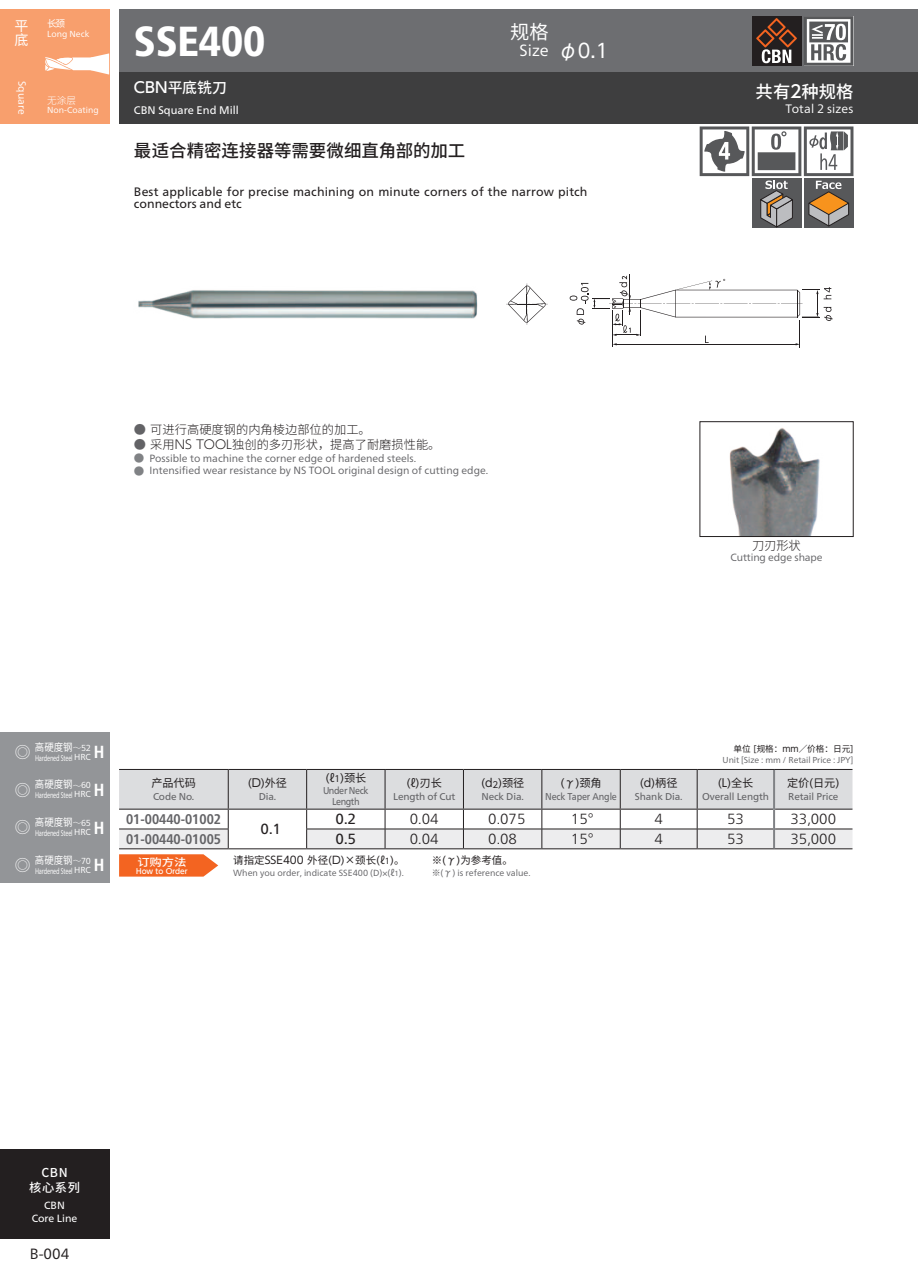
<style>
.page{position:relative;width:918px;height:1275px;background:#fff}
.page>*{position:absolute;margin:0;border:0;box-sizing:border-box;transform-origin:0 0}
.t1{font:800 condensed 42px "Frutiger Neue LT Pro";color:#fff}
.t2{font:19.25px "Source Han Sans CN";color:#fff}
.t3{font:500 17.5px "Source Han Sans CN";letter-spacing:-.005em;color:#231f20}
.t4{font:700 condensed 17.5px "Frutiger Neue LT Pro";color:#fff}
.t5{font:500 17.32px "Source Han Sans CN";color:#fff}
.t6{font:16.28px "Frutiger Neue LT Pro";color:#fff}
.t7{font:300 15.75px "Source Han Sans CN";color:#fff}
.t8{font:500 14.88px "Source Han Sans CN";color:#fff}
.t9{font:14.88px "Frutiger Neue LT Pro";color:#231f20}
.t10{font:300 14.7px "Frutiger Neue LT Pro";color:#231f20}
.t11{font:14.7px "Frutiger Neue LT Pro";color:#231f20}
.t12{font:700 condensed 14px "Frutiger Neue LT Pro";color:#636366}
.t13{font:14px/14px "Source Han Sans CN";color:#fff}
.t14{font:12.25px/12.2px "Frutiger Neue LT Pro";color:#231f20}
.t15{font:300 12.25px "Source Han Sans CN";color:#231f20}
.t16{font:12.25px "Frutiger Neue LT Pro";letter-spacing:.015em;color:#fff}
.t17{font:500 12.25px/14.9px "Source Han Sans CN";letter-spacing:.05em;color:#fff;text-align:center}
.t18{font:11.2px "UD Shin Go NT Pro";color:#231f20}
.t19{font:11.2px "Source Han Sans CN";letter-spacing:-.01em;color:#231f20}
.t20{font:11.03px "Frutiger Neue LT Pro";color:#fff}
.t21{font:10.5px "Frutiger Neue LT Pro";color:#636366}
.t22{font:10.5px "UD Shin Go NT Pro";color:#231f20}
.t23{font:10.5px "Source Han Sans CN";color:#fff;scale:.9 1}
.t24{font:10.5px/13.1px "Frutiger Neue LT Pro";color:#fff;text-align:center}
.t25{font:10.5px "Source Han Sans CN";color:#231f20}
.t26{font:10.5px "Frutiger Neue LT Pro";color:#fff}
.t27{font:500 10.5px "Source Han Sans CN";color:#fff;scale:1.18 1}
.t28{font:9.97px "Frutiger Neue LT Pro";letter-spacing:-.01em;color:#636366}
.t29{font:9.97px/11.2px "Frutiger Neue LT Pro";letter-spacing:-.01em;color:#636366;text-align:center;scale:.9 1}
.t30{font:300 9.62px "Source Han Sans CN";color:#fff}
.t31{font:9.62px "Source Han Sans CN";color:#fff}
.t32{font:8.92px "Frutiger Neue LT Pro";color:#636366}
.t33{font:8.75px "Frutiger Neue LT Pro";color:#fff}
.t34{font:8.75px "Frutiger Neue LT Pro";letter-spacing:-.01em;color:#636366}
.t35{font:8.75px "Source Han Sans CN";letter-spacing:-.01em;color:#231f20}
.t36{font:8.22px "Frutiger Neue LT Pro";letter-spacing:-.03em;color:#fff;scale:.69 1}
.t37{font:500 7.35px "UD Shin Go NT Pro";letter-spacing:-.01em;color:#fff}
.s1{font-family:"UD Shin Go NT Pro";font-size:19.25px}
.s2{font-family:"UD Shin Go NT Pro"}
.s3{font-family:"UD Shin Go NT Pro";color:#636366}
.s4{font-family:"UD Shin Go NT Pro";color:#808285}
.s5{font-family:"UD Shin Go NT Pro";font-weight:300}
.s6{font-family:"Source Han Sans CN"}
.s7{font-family:"UD Shin Go NT Pro";font-size:8.75px}
.s8{font-size:8.75px}
.s9{font-size:7.88px}
</style>
<div class="page">
<div style="left:119px;top:72px;width:799px;height:52px;background:#3e3e3f"></div>
<div style="left:119px;top:10px;width:799px;height:62px;background:#6d6e71"></div>
<div style="left:752px;top:16px;width:49px;height:50px;background:#231f20"></div>
<svg style="left:756px;top:18px;width:41px;height:45px"></svg>
<svg style="left:804px;top:17px;width:49px;height:49px;background:#9fa0a1"></svg>
<svg style="left:699px;top:126px;width:154px;height:102px"></svg>
<svg style="left:119px;top:769px;width:733px;height:108px"></svg>
<img style="left:138px;top:290px;width:340px;height:29px">
<hr style="left:629px;top:274px;width:1px;height:41px;background:#231f20">
<svg style="left:506px;top:283px;width:42px;height:42px"></svg>
<svg style="left:570px;top:276px;width:262px;height:71px"></svg>
<img style="left:729px;top:428px;width:91px;height:107px">
<div style="left:699px;top:421px;width:154px;height:116px;border:1px solid #231f20"></div>
<div style="left:0;top:1149px;width:109px;height:89px;background:#231f20"></div>
<div style="left:0;top:10px;width:109px;height:114px;background:#f89f6d"></div>
<svg style="left:45px;top:53px;width:64px;height:22px"></svg>
<div style="left:0;top:846px;width:109px;height:37px;background:#939598"></div>
<div style="left:0;top:808px;width:109px;height:37px;background:#939598"></div>
<div style="left:0;top:770px;width:109px;height:38px;background:#939598"></div>
<div style="left:0;top:733px;width:109px;height:37px;background:#939598"></div>
<h3 class="t13" style="left:14px;top:19px;width:22px">平底</h3>
<p class="t31" style="left:47px;top:18px;width:20px">长颈</p>
<p class="t33" style="left:47px;top:31px;width:44px">Long Neck</p>
<h1 class="t1" style="left:134px;top:17px;width:133px">SSE400</h1>
<h2 class="t2" style="left:510px;top:21px;width:40px">规格</h2>
<h3 class="t6" style="left:519px;top:44px;width:90px">Size <span class="s1">φ0.1</span></h3>
<p class="t26" style="left:26px;top:81px;width:35px;rotate:90deg">Square</p>
<p class="t30" style="left:47px;top:95px;width:30px">无涂层</p>
<p class="t33" style="left:47px;top:106px;width:53px">Non-Coating</p>
<h3 class="t8" style="left:134px;top:79px;width:95px"><span class="s2">CBN</span>平底铣刀</h3>
<p class="t20" style="left:134px;top:105px;width:106px">CBN Square End Mill</p>
<h3 class="t5" style="left:755px;top:82px;width:99px">共有<span class="s2">2</span>种规格</h3>
<p class="t16" style="left:785px;top:104px;width:69px">Total 2 sizes</p>
<h3 class="t3" style="left:134px;top:140px;width:333px">最适合精密连接器等需要微细直角部的加工</h3>
<p class="t14" style="left:134px;top:186px;width:455px">Best applicable for precise machining on minute corners of the narrow pitch connectors and etc</p>
<p class="t15" style="left:134px;top:423px;width:238px"><span class="s3">●</span> 可进行高硬度钢的内角棱边部位的加工。</p>
<p class="t15" style="left:134px;top:438px;width:308px"><span class="s3">●</span> 采用<span class="s2">NS TOOL</span>独创的多刃形状，提高了耐磨损性能。</p>
<p class="t21" style="left:134px;top:454px;width:284px"><span class="s4">●</span> Possible to machine the corner edge of hardened steels.</p>
<p class="t21" style="left:134px;top:466px;width:356px"><span class="s4">●</span> Intensified wear resistance by NS TOOL original design of cutting edge.</p>
<p class="t15" style="left:752px;top:539px;width:50px">刀刃形状</p>
<p class="t21" style="left:730px;top:553px;width:94px">Cutting edge shape</p>
<p class="t23" style="left:35px;top:741px;width:43px">高硬度钢</p>
<p class="t36" style="left:35px;top:754px;width:56px">Hardened Steel</p>
<p class="t33" style="left:73px;top:744px;width:20px"><span class="s5">〜</span>52</p>
<h3 class="t7" style="left:15px;top:743px;width:17px">◎</h3>
<p class="t33" style="left:74px;top:753px;width:18px">HRC</p>
<h3 class="t4" style="left:94px;top:742px;width:12px">H</h3>
<p class="t35" style="left:733px;top:744px;width:121px">单位 <span class="s2">[</span>规格：<span class="s2">mm</span>／价格：日元<span class="s2">]</span></p>
<p class="t34" style="left:722px;top:756px;width:132px">Unit [Size : mm / Retail Price : JPY]</p>
<p class="t23" style="left:35px;top:779px;width:43px">高硬度钢</p>
<p class="t36" style="left:35px;top:792px;width:56px">Hardened Steel</p>
<p class="t33" style="left:73px;top:782px;width:20px"><span class="s5">〜</span>60</p>
<h3 class="t7" style="left:15px;top:781px;width:17px">◎</h3>
<p class="t33" style="left:74px;top:791px;width:18px">HRC</p>
<h3 class="t4" style="left:94px;top:780px;width:12px">H</h3>
<p class="t19" style="left:151px;top:777px;width:46px">产品代码</p>
<p class="t28" style="left:153px;top:792px;width:43px">Code No.</p>
<p class="t18" style="left:248px;top:774px;width:41px">(D)<span class="s6">外径</span></p>
<p class="t28" style="left:259px;top:792px;width:19px">Dia.</p>
<p class="t19" style="left:325px;top:771px;width:42px"><span class="s2">(</span>ℓ<span class="s7">1</span><span class="s2">)</span>颈长</p>
<p class="t29" style="left:323px;top:786px;width:52px">Under Neck<br>Length</p>
<p class="t19" style="left:407px;top:777px;width:37px"><span class="s2">(</span>ℓ<span class="s2">)</span>刃长</p>
<p class="t28" style="left:393px;top:792px;width:64px">Length of Cut</p>
<p class="t18" style="left:481px;top:774px;width:45px">(d<span class="s8">2</span>)<span class="s6">颈径</span></p>
<p class="t28" style="left:481px;top:792px;width:44px">Neck Dia.</p>
<p class="t18" style="left:560px;top:774px;width:43px">(γ)<span class="s6">颈角</span></p>
<p class="t29" style="left:545px;top:791px;width:81px">Neck Taper Angle</p>
<p class="t18" style="left:640px;top:774px;width:39px">(d)<span class="s6">柄径</span></p>
<p class="t28" style="left:635px;top:792px;width:49px">Shank Dia.</p>
<p class="t18" style="left:718px;top:774px;width:37px">(L)<span class="s6">全长</span></p>
<p class="t28" style="left:702px;top:792px;width:68px">Overall Length</p>
<p class="t19" style="left:787px;top:777px;width:54px">定价<span class="s2">(</span>日元<span class="s2">)</span></p>
<p class="t28" style="left:788px;top:792px;width:52px">Retail Price</p>
<p class="t23" style="left:35px;top:816px;width:43px">高硬度钢</p>
<p class="t36" style="left:35px;top:830px;width:56px">Hardened Steel</p>
<p class="t33" style="left:73px;top:819px;width:20px"><span class="s5">〜</span>65</p>
<h3 class="t7" style="left:15px;top:819px;width:17px">◎</h3>
<p class="t33" style="left:74px;top:828px;width:18px">HRC</p>
<h3 class="t4" style="left:94px;top:817px;width:12px">H</h3>
<p class="t23" style="left:35px;top:854px;width:43px">高硬度钢</p>
<p class="t36" style="left:35px;top:867px;width:56px">Hardened Steel</p>
<p class="t33" style="left:73px;top:857px;width:20px"><span class="s5">〜</span>70</p>
<h3 class="t7" style="left:15px;top:856px;width:17px">◎</h3>
<p class="t33" style="left:74px;top:866px;width:18px">HRC</p>
<h3 class="t4" style="left:94px;top:855px;width:12px">H</h3>
<h3 class="t11" style="left:335px;top:813px;width:22px">0.2</h3>
<h3 class="t10" style="left:410px;top:813px;width:30px">0.04</h3>
<h3 class="t10" style="left:488px;top:813px;width:39px">0.075</h3>
<h3 class="t10" style="left:571px;top:813px;width:24px">15°</h3>
<h3 class="t10" style="left:654px;top:813px;width:10px">4</h3>
<h3 class="t10" style="left:727px;top:813px;width:18px">53</h3>
<h3 class="t10" style="left:790px;top:813px;width:47px">33,000</h3>
<h3 class="t12" style="left:126px;top:811px;width:96px">01-00440-01002</h3>
<h3 class="t11" style="left:260px;top:823px;width:22px">0.1</h3>
<h3 class="t12" style="left:126px;top:831px;width:96px">01-00440-01005</h3>
<h3 class="t11" style="left:335px;top:833px;width:22px">0.5</h3>
<h3 class="t10" style="left:410px;top:833px;width:30px">0.04</h3>
<h3 class="t10" style="left:488px;top:833px;width:30px">0.08</h3>
<h3 class="t10" style="left:571px;top:833px;width:24px">15°</h3>
<h3 class="t10" style="left:654px;top:833px;width:10px">4</h3>
<h3 class="t10" style="left:727px;top:833px;width:18px">53</h3>
<h3 class="t10" style="left:790px;top:833px;width:47px">35,000</h3>
<p class="t22" style="left:233px;top:851px;width:173px"><span class="s6">请指定</span>SSE400 <span class="s6">外径</span>(D)×<span class="s6">颈长</span>(<span class="s6">ℓ</span><span class="s9">1</span>)<span class="s6">。</span></p>
<p class="t25" style="left:432px;top:854px;width:83px"><span class="s2">※(γ)</span>为参考值。</p>
<p class="t32" style="left:233px;top:869px;width:172px">When you order, indicate SSE400 (D)×(<span class="s6">ℓ</span><sub>1</sub>).</p>
<p class="t32" style="left:432px;top:869px;width:100px"><span class="s2">※</span>(<span class="s2">γ</span>) is reference value.</p>
<p class="t27" style="left:137px;top:856px;width:43px">订购方法</p>
<p class="t37" style="left:136px;top:865px;width:53px">How to Order</p>
<p class="t17" style="left:29px;top:1165px;width:52px">CBN<br>核心系列</p>
<p class="t24" style="left:32px;top:1198px;width:47px">CBN<br>Core Line</p>
<h3 class="t9" style="left:30px;top:1248px;width:41px">B-004</h3>
</div>
